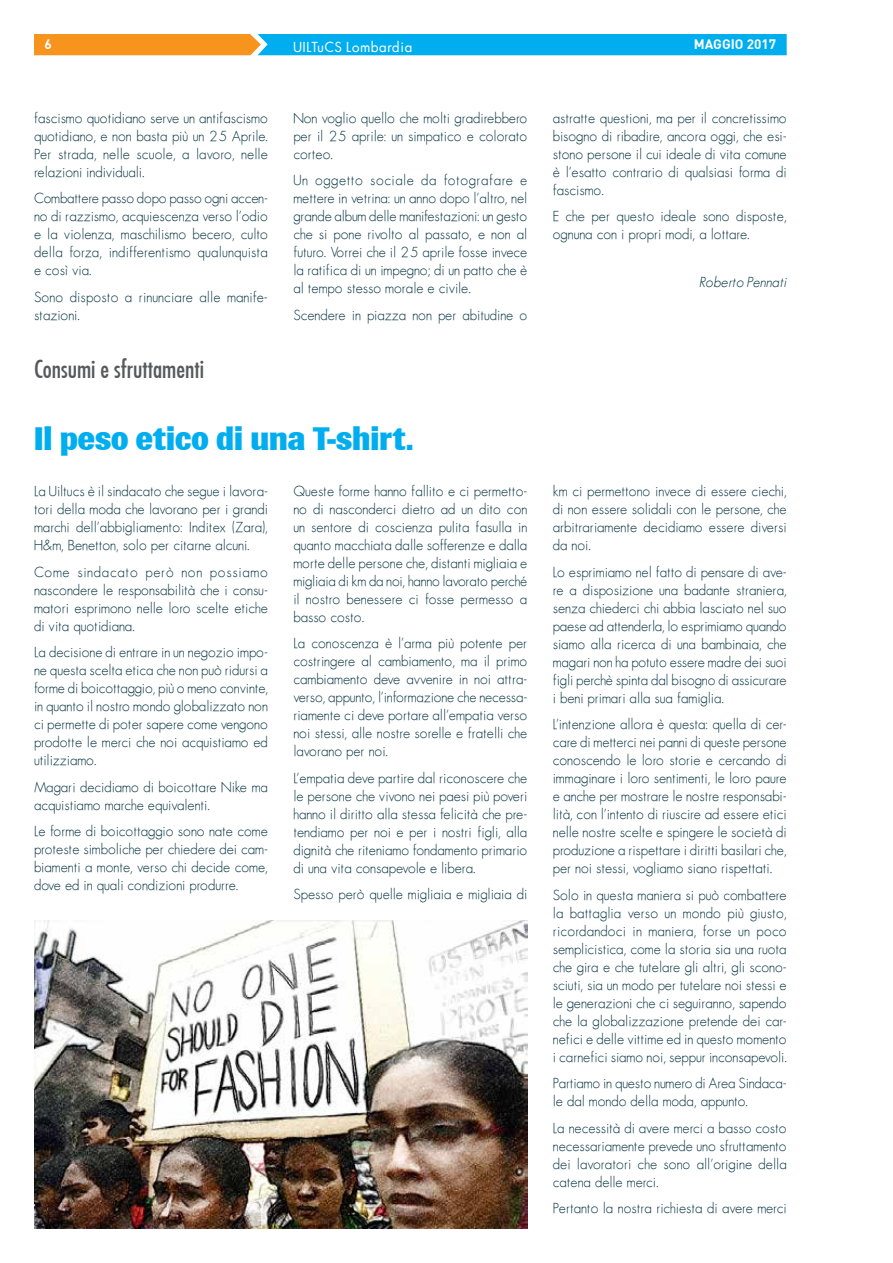
<style>
.page{position:relative;width:893px;height:1263px;background:#fff}
.page>*{position:absolute;margin:0;border:0;box-sizing:border-box;transform-origin:0 0}
.t1{font:800 33px "Brown";color:#00aeef}
.t2{font:24px "Futura Condensed";color:#58595b}
.t3{font:13.5px/18px "Futura ICG Light";color:#063342;text-align:justify}
.t4{font:13.5px "Futura ICG Book";letter-spacing:.05em;color:#fff}
.t5{font:italic 13.5px "Futura ICG Light";color:#063342}
.t6{font:13.5px "DIN Bold";color:#fff}
</style>
<div class="page">
<svg style="left:34px;top:34px;width:753px;height:21px;background:#4ba7b1"></svg>
<img style="left:34px;top:921px;width:493px;height:307px">
<p class="t6" style="left:45px;top:36px;width:9px">6</p>
<p class="t4" style="left:293px;top:38px;width:120px">UILTuCS Lombardia</p>
<p class="t6" style="left:694px;top:36px;width:84px">MAGGIO 2017</p>
<p class="t3" style="left:34px;top:108px;width:235px">fascismo quotidiano serve un antifascismo quotidiano, e non basta più un 25 Aprile.<br>Per strada, nelle scuole, a lavoro, nelle relazioni individuali.</p>
<p class="t3" style="left:34px;top:189px;width:235px">Combattere passo dopo passo ogni accen&shy;no di razzismo, acquiescenza verso l’odio e la violenza, maschilismo becero, culto della forza, indifferentismo qualunquista e così via.</p>
<p class="t3" style="left:34px;top:287px;width:235px">Sono disposto a rinunciare alle manife&shy;stazioni.</p>
<h2 class="t2" style="left:34px;top:354px;width:171px">Consumi e sfruttamenti</h2>
<p class="t3" style="left:293px;top:108px;width:235px">Non voglio quello che molti gradirebbero per il 25 aprile: un simpatico e colorato corteo.</p>
<p class="t3" style="left:293px;top:171px;width:235px">Un oggetto sociale da fotografare e mettere in vetrina: un anno dopo l’altro, nel grande album delle manifestazioni: un gesto che si pone rivolto al passato, e non al futuro. Vorrei che il 25 aprile fosse invece la ratifica di un impegno; di un patto che è al tempo stesso morale e civile.</p>
<p class="t3" style="left:293px;top:305px;width:235px">Scendere in piazza non per abitudine o</p>
<h1 class="t1" style="left:34px;top:420px;width:381px">Il peso etico di una T-shirt.</h1>
<p class="t3" style="left:34px;top:482px;width:235px">La Uiltucs è il sindacato che segue i lavora&shy;tori della moda che lavorano per i grandi marchi dell’abbigliamento: Inditex (Zara), H&amp;m, Benetton, solo per citarne alcuni.</p>
<p class="t3" style="left:34px;top:562px;width:235px">Come sindacato però non possiamo nascondere le responsabilità che i consu&shy;matori esprimono nelle loro scelte etiche di vita quotidiana.</p>
<p class="t3" style="left:34px;top:643px;width:235px">La decisione di entrare in un negozio impo&shy;ne questa scelta etica che non può ridursi a forme di boicottaggio, più o meno convinte, in quanto il nostro mondo globalizzato non ci permette di poter sapere come vengono prodotte le merci che noi acquistiamo ed utilizziamo.</p>
<p class="t3" style="left:34px;top:777px;width:235px">Magari decidiamo di boicottare Nike ma acquistiamo marche equivalenti.</p>
<p class="t3" style="left:34px;top:822px;width:235px">Le forme di boicottaggio sono nate come proteste simboliche per chiedere dei cam&shy;biamenti a monte, verso chi decide come, dove ed in quali condizioni produrre.</p>
<p class="t3" style="left:293px;top:482px;width:235px">Queste forme hanno fallito e ci permetto&shy;no di nasconderci dietro ad un dito con un sentore di coscienza pulita fasulla in quanto macchiata dalle sofferenze e dalla morte delle persone che, distanti migliaia e migliaia di km da noi, hanno lavorato perché il nostro benessere ci fosse permesso a basso costo.</p>
<p class="t3" style="left:293px;top:634px;width:235px">La conoscenza è l’arma più potente per costringere al cambiamento, ma il primo cambiamento deve avvenire in noi attra&shy;verso, appunto, l’informazione che necessa&shy;riamente ci deve portare all’empatia verso noi stessi, alle nostre sorelle e fratelli che lavorano per noi.</p>
<p class="t3" style="left:293px;top:769px;width:235px">L’empatia deve partire dal riconoscere che le persone che vivono nei paesi più poveri hanno il diritto alla stessa felicità che pre&shy;tendiamo per noi e per i nostri figli, alla dignità che riteniamo fondamento primario di una vita consapevole e libera.</p>
<p class="t3" style="left:293px;top:885px;width:235px">Spesso però quelle migliaia e migliaia di</p>
<p class="t3" style="left:553px;top:108px;width:235px">astratte questioni, ma per il concretissimo bisogno di ribadire, ancora oggi, che esi&shy;stono persone il cui ideale di vita comune è l’esatto contrario di qualsiasi forma di fascismo.</p>
<p class="t3" style="left:553px;top:207px;width:235px">E che per questo ideale sono disposte, ognuna con i propri modi, a lottare.</p>
<p class="t5" style="left:699px;top:273px;width:89px">Roberto Pennati</p>
<p class="t3" style="left:553px;top:482px;width:235px">km ci permettono invece di essere ciechi, di non essere solidali con le persone, che arbitrariamente decidiamo essere diversi da noi.</p>
<p class="t3" style="left:553px;top:562px;width:235px">Lo esprimiamo nel fatto di pensare di ave&shy;re a disposizione una badante straniera, senza chiederci chi abbia lasciato nel suo paese ad attenderla, lo esprimiamo quando siamo alla ricerca di una bambinaia, che magari non ha potuto essere madre dei suoi figli perchè spinta dal bisogno di assicurare i beni primari alla sua famiglia.</p>
<p class="t3" style="left:553px;top:715px;width:235px">L’intenzione allora è questa: quella di cer&shy;care di metterci nei panni di queste persone conoscendo le loro storie e cercando di immaginare i loro sentimenti, le loro paure e anche per mostrare le nostre responsabi&shy;lità, con l’intento di riuscire ad essere etici nelle nostre scelte e spingere le società di produzione a rispettare i diritti basilari che, per noi stessi, vogliamo siano rispettati.</p>
<p class="t3" style="left:553px;top:885px;width:235px">Solo in questa maniera si può combattere la battaglia verso un mondo più giusto, ricordandoci in maniera, forse un poco semplicistica, come la storia sia una ruota che gira e che tutelare gli altri, gli scono&shy;sciuti, sia un modo per tutelare noi stessi e le generazioni che ci seguiranno, sapendo che la globalizzazione pretende dei car&shy;nefici e delle vittime ed in questo momento i carnefici siamo noi, seppur inconsapevoli.</p>
<p class="t3" style="left:553px;top:1074px;width:235px">Partiamo in questo numero di Area Sindaca&shy;le dal mondo della moda, appunto.</p>
<p class="t3" style="left:553px;top:1118px;width:235px">La necessità di avere merci a basso costo necessariamente prevede uno sfruttamento dei lavoratori che sono all’origine della catena delle merci.</p>
<p class="t3" style="left:553px;top:1199px;width:235px">Pertanto la nostra richiesta di avere merci</p>
</div>
